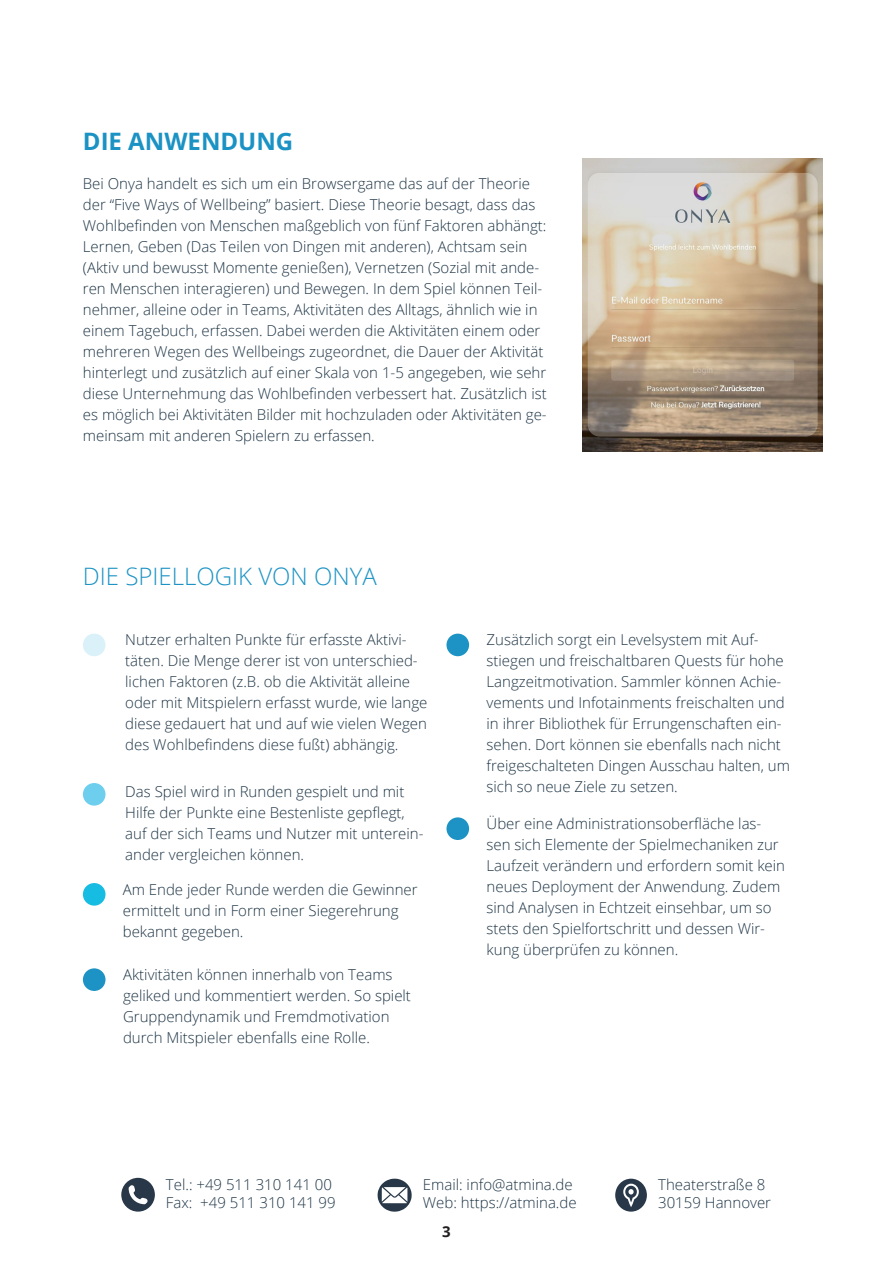
<style>
.page{position:relative;width:893px;height:1263px;background:#fff}
.page>*{position:absolute;margin:0;border:0;box-sizing:border-box;transform-origin:0 0}
.t1{font:300 24px "Open Sans";color:#1c93c4}
.t2{font:700 24px "Open Sans";color:#1b92c4}
.t3{font:300 15px/21px "Open Sans";color:#1e3546}
.t4{font:700 15px "Open Sans";color:#231f20}
.s1{color:#fff}
</style>
<div class="page">
<svg style="left:615px;top:1179px;width:32px;height:32px"></svg>
<svg style="left:121px;top:1178px;width:34px;height:33px"></svg>
<svg style="left:378px;top:1179px;width:34px;height:33px"></svg>
<div style="left:83px;top:783px;width:23px;height:23px;background:#6dceee;border-radius:50%"></div>
<div style="left:83px;top:634px;width:23px;height:22px;background:#daf1f9;border-radius:50%"></div>
<div style="left:83px;top:883px;width:23px;height:23px;background:#17bce3;border-radius:50%"></div>
<div style="left:83px;top:968px;width:23px;height:23px;background:#1c93c4;border-radius:50%"></div>
<div style="left:446px;top:634px;width:23px;height:22px;background:#1c93c4;border-radius:50%"></div>
<div style="left:446px;top:817px;width:23px;height:23px;background:#1c93c4;border-radius:50%"></div>
<img style="left:583px;top:158px;width:239px;height:294px">
<p class="t2" style="left:83px;top:125px;width:212px">DIE ANWENDUNG</p>
<p class="t3" style="left:83px;top:173px;width:465px">Bei Onya handelt es sich um ein Browsergame das auf der Theorie der “Five Ways of Wellbeing” basiert. Diese Theorie besagt, dass das Wohlbefinden von Menschen maßgeblich von fünf Faktoren abhängt:<br>Lernen, Geben (Das Teilen von Dingen mit anderen), Achtsam sein (Aktiv und bewusst Momente genießen), Vernetzen (Sozial mit ande&shy;ren Menschen interagieren) und Bewegen. In dem Spiel können Teil&shy;nehmer, alleine oder in Teams, Aktivitäten des Alltags, ähnlich wie in einem Tagebuch, erfassen. Dabei werden die Aktivitäten einem oder mehreren Wegen des Wellbeings zugeordnet, die Dauer der Aktivität hinterlegt und zusätzlich auf einer Skala von 1-5 angegeben, wie sehr diese Unternehmung das Wohlbefinden verbessert hat. Zusätzlich ist es möglich bei Aktivitäten Bilder mit hochzuladen oder Aktivitäten ge&shy;meinsam mit anderen Spielern zu erfassen.<span class="s1">gemeinsam mit anderen</span></p>
<p class="t1" style="left:83px;top:560px;width:295px">DIE SPIELLOGIK VON ONYA</p>
<p class="t3" style="left:125px;top:629px;width:304px">Nutzer erhalten Punkte für erfasste Aktivi&shy;täten. Die Menge derer ist von unterschied&shy;lichen Faktoren (z.B. ob die Aktivität alleine oder mit Mitspielern erfasst wurde, wie lange diese gedauert hat und auf wie vielen Wegen des Wohlbefindens diese fußt) abhängig.</p>
<p class="t3" style="left:125px;top:780px;width:300px">Das Spiel wird in Runden gespielt und mit Hilfe der Punkte eine Bestenliste gepflegt, auf der sich Teams und Nutzer mit unterein&shy;ander vergleichen können.</p>
<p class="t3" style="left:123px;top:878px;width:296px">Am Ende jeder Runde werden die Gewinner ermittelt und in Form einer Siegerehrung bekannt gegeben.</p>
<p class="t3" style="left:123px;top:963px;width:289px">Aktivitäten können innerhalb von Teams geliked und kommentiert werden. So spielt Gruppendynamik und Fremdmotivation durch Mitspieler ebenfalls eine Rolle.</p>
<p class="t3" style="left:487px;top:629px;width:305px">Zusätzlich sorgt ein Levelsystem mit Auf&shy;stiegen und freischaltbaren Quests für hohe Langzeitmotivation. Sammler können Achie&shy;vements und Infotainments freischalten und in ihrer Bibliothek für Errungenschaften ein&shy;sehen. Dort können sie ebenfalls nach nicht freigeschalteten Dingen Ausschau halten, um sich so neue Ziele zu setzen.</p>
<p class="t3" style="left:487px;top:812px;width:300px">Über eine Administrationsoberfläche las&shy;sen sich Elemente der Spielmechaniken zur Laufzeit verändern und erfordern somit kein neues Deployment der Anwendung. Zudem sind Analysen in Echtzeit einsehbar, um so stets den Spielfortschritt und dessen Wir&shy;kung überprüfen zu können.</p>
<p class="t3" style="left:166px;top:1175px;width:171px;line-height:18px">Tel.: +49 511 310 141 00<br>Fax: +49 511 310 141 99</p>
<p class="t3" style="left:423px;top:1175px;width:155px;line-height:18px">Email: info@atmina.de<br>Web: https://atmina.de</p>
<p class="t3" style="left:658px;top:1175px;width:114px;line-height:18px">Theaterstraße 8<br>30159 Hannover</p>
<p class="t4" style="left:442px;top:1221px;width:10px">3</p>
</div>
